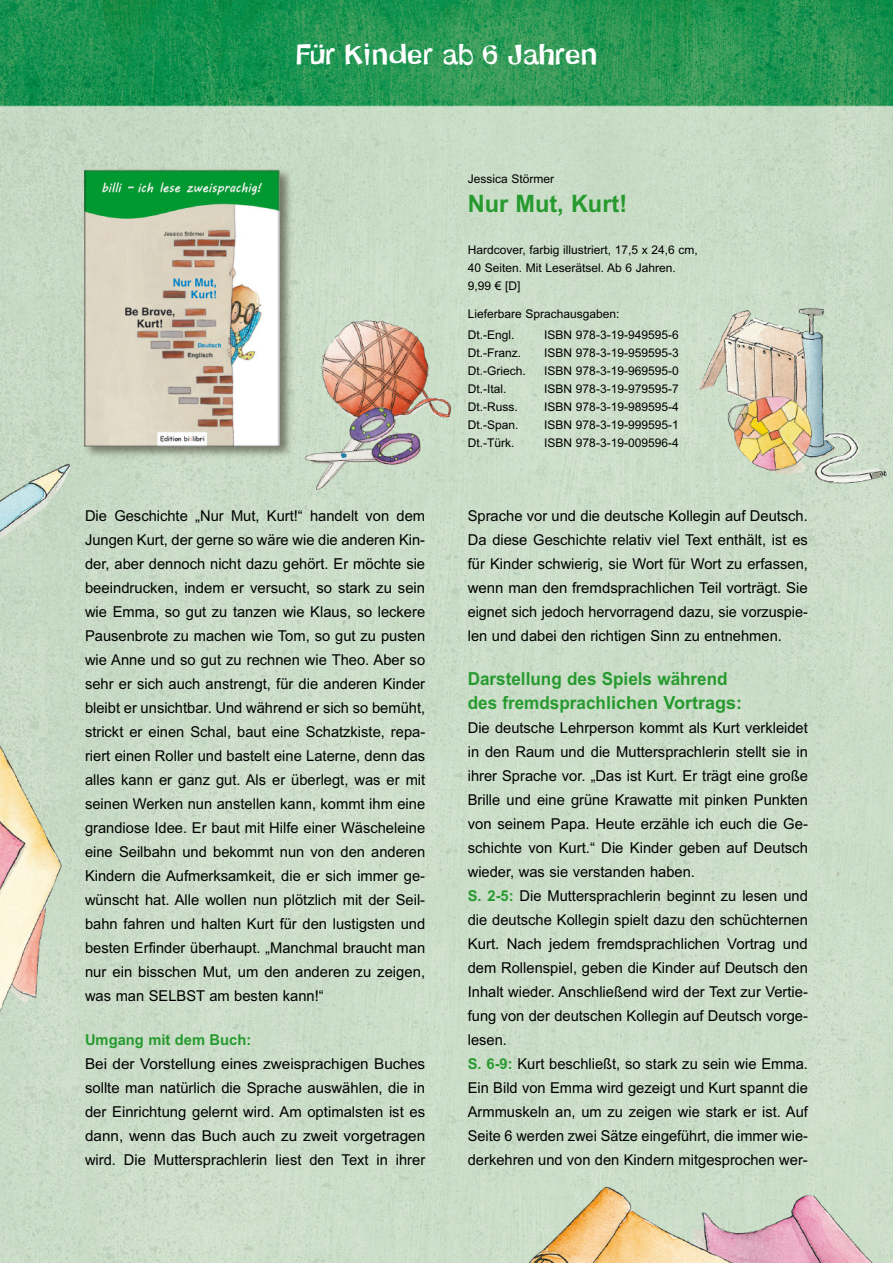
<style>
.page{position:relative;width:893px;height:1263px;background:#fff}
.page>*{position:absolute;margin:0;border:0;box-sizing:border-box;transform-origin:0 0}
.t1{font:27px "Schmelvetica";letter-spacing:.03em;color:#fff;scale:1.05 1}
.t2{font:700 24px "Arial";color:#279a2f}
.t3{font:700 18px/24px "Arial";color:#279a2f;scale:.95 1}
.t4{font:15px/24px "Arial";color:#000;text-align:justify}
.t5{font:700 15px "Arial";color:#279a2f}
.t6{font:12px/18px "Arial";color:#000}
.s1{font-weight:700;color:#279a2f}
</style>
<div class="page">
<img style="left:0;top:0;width:893px;height:1263px">
<h1 class="t1" style="left:296px;top:39px;width:288px">Für Kinder ab 6 Jahren</h1>
<p class="t6" style="left:468px;top:170px;width:88px">Jessica Störmer</p>
<h2 class="t2" style="left:468px;top:189px;width:161px">Nur Mut, Kurt!</h2>
<p class="t6" style="left:468px;top:241px;width:232px">Hardcover, farbig illustriert, 17,5 x 24,6 cm,<br>40 Seiten. Mit Leserätsel. Ab 6 Jahren.<br>9,99 € [D]</p>
<p class="t6" style="left:468px;top:303px;width:153px;line-height:21px">Lieferbare Sprachausgaben:<br>Dt.-Engl.</p>
<p class="t6" style="left:544px;top:326px;width:136px">ISBN 978-3-19-949595-6</p>
<p class="t4" style="left:85px;top:504px;width:342px">Die Geschichte „Nur Mut, Kurt!“ handelt von dem Jungen Kurt, der gerne so wäre wie die anderen Kin&shy;der, aber dennoch nicht dazu gehört. Er möchte sie beeindrucken, indem er versucht, so stark zu sein wie Emma, so gut zu tanzen wie Klaus, so leckere Pausenbrote zu machen wie Tom, so gut zu pusten wie Anne und so gut zu rechnen wie Theo. Aber so sehr er sich auch anstrengt, für die anderen Kinder bleibt er unsichtbar. Und während er sich so bemüht, strickt er einen Schal, baut eine Schatzkiste, repa&shy;riert einen Roller und bastelt eine Laterne, denn das alles kann er ganz gut. Als er überlegt, was er mit seinen Werken nun anstellen kann, kommt ihm eine grandiose Idee. Er baut mit Hilfe einer Wäscheleine eine Seilbahn und bekommt nun von den anderen Kindern die Aufmerksamkeit, die er sich immer ge&shy;wünscht hat. Alle wollen nun plötzlich mit der Seil&shy;bahn fahren und halten Kurt für den lustigsten und besten Erfinder überhaupt. „Manchmal braucht man nur ein bisschen Mut, um den anderen zu zeigen, was man SELBST am besten kann!“</p>
<p class="t5" style="left:85px;top:1031px;width:168px">Umgang mit dem Buch:</p>
<p class="t4" style="left:85px;top:1051px;width:342px">Bei der Vorstellung eines zweisprachigen Buches sollte man natürlich die Sprache auswählen, die in der Einrichtung gelernt wird. Am optimalsten ist es dann, wenn das Buch auch zu zweit vorgetragen wird. Die Muttersprachlerin liest den Text in ihrer</p>
<p class="t6" style="left:468px;top:344px;width:55px">Dt.-Franz.</p>
<p class="t6" style="left:544px;top:344px;width:136px">ISBN 978-3-19-959595-3</p>
<p class="t6" style="left:468px;top:362px;width:60px">Dt.-Griech.</p>
<p class="t6" style="left:544px;top:362px;width:136px">ISBN 978-3-19-969595-0</p>
<p class="t6" style="left:468px;top:380px;width:40px">Dt.-Ital.</p>
<p class="t6" style="left:544px;top:380px;width:136px">ISBN 978-3-19-979595-7</p>
<p class="t6" style="left:468px;top:398px;width:52px">Dt.-Russ.</p>
<p class="t6" style="left:544px;top:398px;width:136px">ISBN 978-3-19-989595-4</p>
<p class="t6" style="left:468px;top:416px;width:52px">Dt.-Span.</p>
<p class="t6" style="left:544px;top:416px;width:136px">ISBN 978-3-19-999595-1</p>
<p class="t6" style="left:468px;top:434px;width:48px">Dt.-Türk.</p>
<p class="t6" style="left:544px;top:434px;width:136px">ISBN 978-3-19-009596-4</p>
<p class="t4" style="left:468px;top:504px;width:342px">Sprache vor und die deutsche Kollegin auf Deutsch.<br>Da diese Geschichte relativ viel Text enthält, ist es für Kinder schwierig, sie Wort für Wort zu erfassen, wenn man den fremdsprachlichen Teil vorträgt. Sie eignet sich jedoch hervorragend dazu, sie vorzuspie&shy;len und dabei den richtigen Sinn zu entnehmen.</p>
<p class="t3" style="left:468px;top:666px;width:290px">Darstellung des Spiels während des fremdsprachlichen Vortrags:</p>
<p class="t4" style="left:468px;top:715px;width:342px;text-align:left">Die deutsche Lehrperson kommt als Kurt verkleidet in den Raum und die Muttersprachlerin stellt sie in ihrer Sprache vor. „Das ist Kurt. Er trägt eine große Brille und eine grüne Krawatte mit pinken Punkten von seinem Papa. Heute erzähle ich euch die Ge&shy;schichte von Kurt.“ Die Kinder geben auf Deutsch wieder, was sie verstanden haben.<br><span class="s1">S. 2-5:</span> Die Muttersprachlerin beginnt zu lesen und die deutsche Kollegin spielt dazu den schüchternen Kurt. Nach jedem fremdsprachlichen Vortrag und dem Rollenspiel, geben die Kinder auf Deutsch den Inhalt wieder. Anschließend wird der Text zur Vertie&shy;fung von der deutschen Kollegin auf Deutsch vorge&shy;lesen.<br><span class="s1">S. 6-9:</span> Kurt beschließt, so stark zu sein wie Emma.<br>Ein Bild von Emma wird gezeigt und Kurt spannt die Armmuskeln an, um zu zeigen wie stark er ist. Auf Seite 6 werden zwei Sätze eingeführt, die immer wie&shy;derkehren und von den Kindern mitgesprochen wer-</p>
</div>
